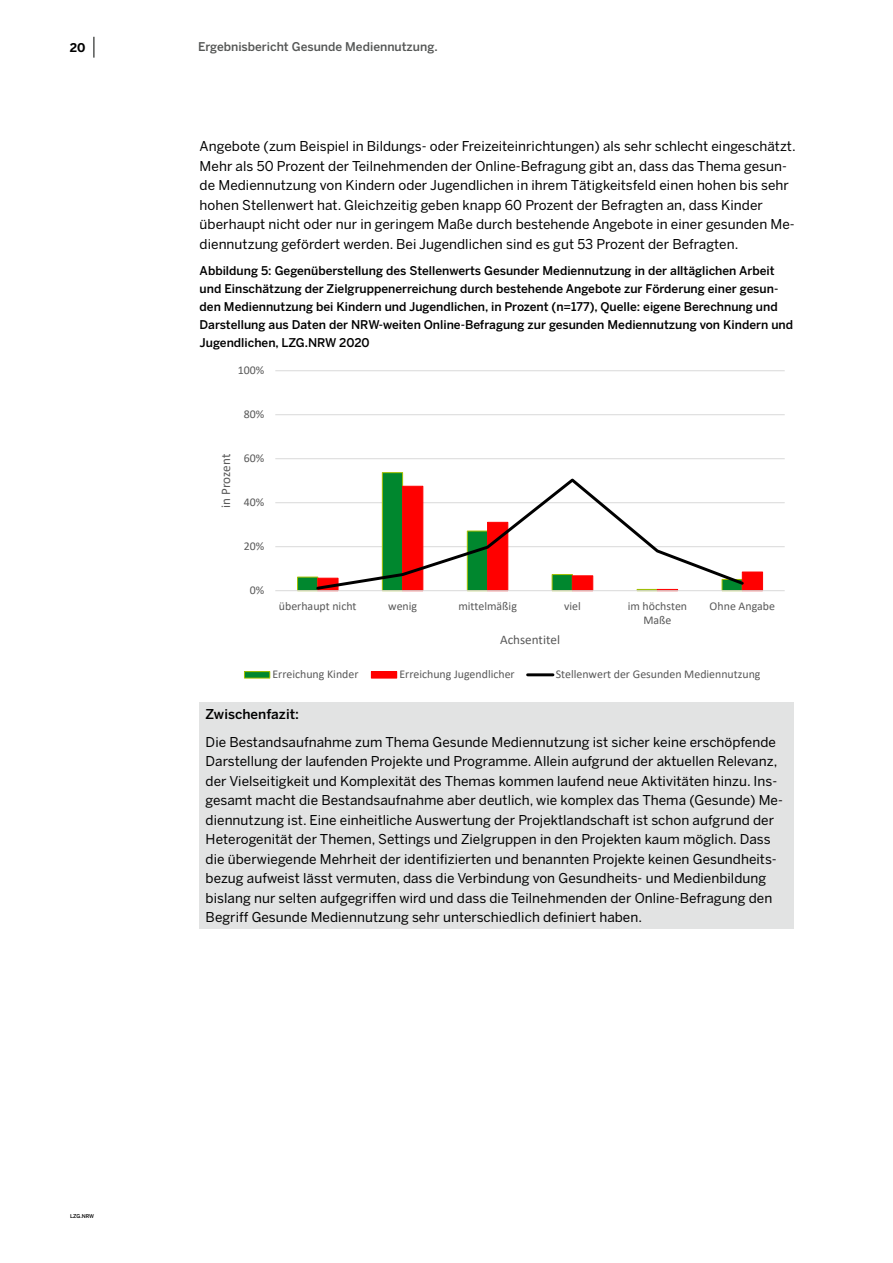
<style>
.page{position:relative;width:893px;height:1263px;background:#fff}
.page>*{position:absolute;margin:0;border:0;box-sizing:border-box;transform-origin:0 0}
.P-Fließtext_9_13_2{font:13.5px/19.5px "Benton Sans";letter-spacing:.005em;color:#000}
.P-Fließtext_9_13_2-2{font:500 13.5px "Benton Sans";letter-spacing:.005em;color:#000}
.t1{font:13.2px "Calibri";color:#595959}
.Standardschrift_Deut{font:500 12px/18px "Benton Sans";color:#000}
.t2{font:500 12px "Benton Sans";color:#555756}
.t3{font:700 12px "Benton Sans";color:#000}
.t4{font:11.85px/14.4px "Calibri";color:#595959;text-align:center}
.t5{font:500 5.25px "Benton Sans";letter-spacing:-.01em;color:#000}
</style>
<div class="page">
<hr style="left:93px;top:37px;width:2px;height:21px;background:#555756">
<div style="left:200px;top:702px;width:594px;height:226px;background:#e2e3e3"></div>
<svg style="left:244px;top:370px;width:541px;height:309px"></svg>
<p class="t3" style="left:70px;top:40px;width:17px">20</p>
<p class="t2" style="left:198px;top:39px;width:241px">Ergebnisbericht Gesunde Mediennutzung.</p>
<p class="P-Fließtext_9_13_2" style="left:200px;top:136px;width:598px">Angebote (zum Beispiel in Bildungs- oder Freizeiteinrichtungen) als sehr schlecht eingeschätzt.<br>Mehr als 50 Prozent der Teilnehmenden der Online-Befragung gibt an, dass das Thema gesun&shy;de Mediennutzung von Kindern oder Jugendlichen in ihrem Tätigkeitsfeld einen hohen bis sehr hohen Stellenwert hat. Gleichzeitig geben knapp 60 Prozent der Befragten an, dass Kinder überhaupt nicht oder nur in geringem Maße durch bestehende Angebote in einer gesunden Me&shy;diennutzung gefördert werden. Bei Jugendlichen sind es gut 53 Prozent der Befragten.</p>
<p class="Standardschrift_Deut" style="left:200px;top:262px;width:595px">Abbildung 5: Gegenüberstellung des Stellenwerts Gesunder Mediennutzung in der alltäglichen Arbeit und Einschätzung der Zielgruppenerreichung durch bestehende Angebote zur Förderung einer gesun&shy;den Mediennutzung bei Kindern und Jugendlichen, in Prozent (n=177), Quelle: eigene Berechnung und Darstellung aus Daten der NRW-weiten Online-Befragung zur gesunden Mediennutzung von Kindern und Jugendlichen, LZG.NRW 2020</p>
<p class="t4" style="left:238px;top:363px;width:28px">100%</p>
<p class="t4" style="left:244px;top:407px;width:22px">80%</p>
<p class="t1" style="left:217px;top:508px;width:56px;rotate:-90deg">in Prozent</p>
<p class="t4" style="left:244px;top:451px;width:22px">60%</p>
<p class="t4" style="left:244px;top:495px;width:22px">40%</p>
<p class="t4" style="left:244px;top:539px;width:22px">20%</p>
<p class="t4" style="left:250px;top:583px;width:16px">0%</p>
<p class="t4" style="left:279px;top:598px;width:79px">überhaupt nicht</p>
<p class="t4" style="left:388px;top:598px;width:30px">wenig</p>
<p class="t4" style="left:458px;top:598px;width:60px">mittelmäßig</p>
<p class="t4" style="left:564px;top:598px;width:18px">viel</p>
<p class="t4" style="left:628px;top:598px;width:61px">im höchsten<br>Maße</p>
<p class="t4" style="left:710px;top:598px;width:67px">Ohne Angabe</p>
<p class="t1" style="left:500px;top:630px;width:61px">Achsentitel</p>
<p class="t4" style="left:272px;top:667px;width:88px">Erreichung Kinder</p>
<p class="t4" style="left:399px;top:667px;width:117px">Erreichung Jugendlicher</p>
<p class="t4" style="left:556px;top:667px;width:206px">Stellenwert der Gesunden Mediennutzung</p>
<p class="P-Fließtext_9_13_2-2" style="left:206px;top:706px;width:95px">Zwischenfazit:</p>
<p class="P-Fließtext_9_13_2" style="left:206px;top:732px;width:579px">Die Bestandsaufnahme zum Thema Gesunde Mediennutzung ist sicher keine erschöpfende Darstellung der laufenden Projekte und Programme. Allein aufgrund der aktuellen Relevanz, der Vielseitigkeit und Komplexität des Themas kommen laufend neue Aktivitäten hinzu. Ins&shy;gesamt macht die Bestandsaufnahme aber deutlich, wie komplex das Thema (Gesunde) Me&shy;diennutzung ist. Eine einheitliche Auswertung der Projektlandschaft ist schon aufgrund der Heterogenität der Themen, Settings und Zielgruppen in den Projekten kaum möglich. Dass die überwiegende Mehrheit der identifizierten und benannten Projekte keinen Gesundheits&shy;bezug aufweist lässt vermuten, dass die Verbindung von Gesundheits- und Medienbildung bislang nur selten aufgegriffen wird und dass die Teilnehmenden der Online-Befragung den Begriff Gesunde Mediennutzung sehr unterschiedlich definiert haben.</p>
<p class="t5" style="left:70px;top:1213px;width:25px">LZG.NRW</p>
</div>
